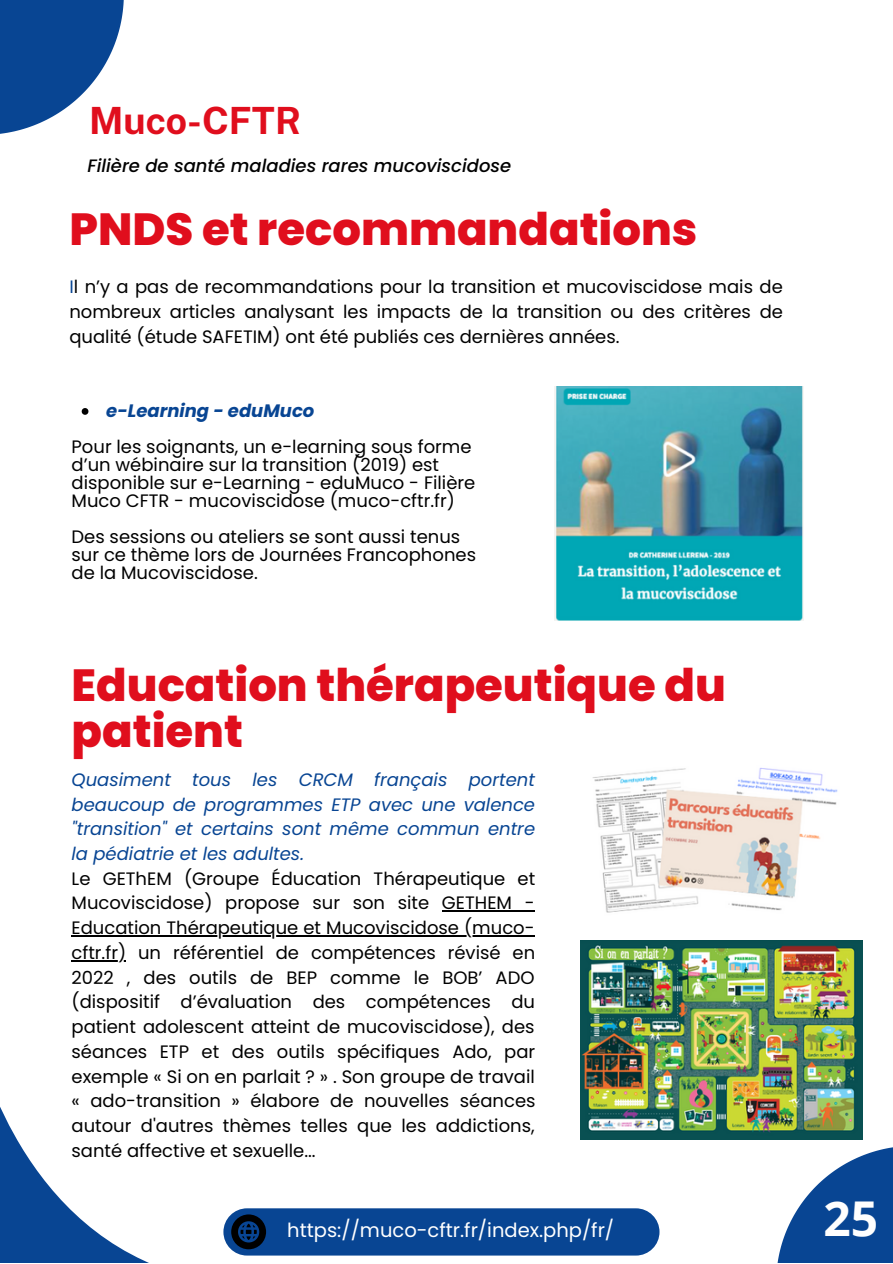
<style>
.page{position:relative;width:893px;height:1264px;background:#fff}
.page>*{position:absolute;margin:0;border:0;box-sizing:border-box;transform-origin:0 0}
.t1{font:700 48px "Open Sans";color:#fefefe}
.t2{font:800 45px/46px "Poppins";color:#e00e1d}
.t3{font:700 37.5px "Public Sans";color:#e00e1d}
.t4{font:19.5px "Poppins";color:#fff}
.t5{font:18px/24.8px "Poppins";color:#000;text-align:justify}
.t6{font:italic 18px/24.8px "Poppins";color:#084593;text-align:justify}
.t7{font:italic 500 18px "Poppins";color:#000}
.t8{font:italic 700 18px "Poppins";color:#084593}
.s1{color:#084593}
</style>
<div class="page">
<svg style="left:0;top:1107px;width:344px;height:155px"></svg>
<svg style="left:777px;top:1147px;width:115px;height:115px"></svg>
<svg style="left:0;top:0;width:124px;height:134px"></svg>
<div style="left:223px;top:1208px;width:436px;height:47px;background:#084593;border-radius:24px"></div>
<svg style="left:152px;top:1208px;width:125px;height:54px"></svg>
<img style="left:554px;top:386px;width:249px;height:234px">
<img style="left:592px;top:768px;width:246px;height:145px">
<img style="left:580px;top:940px;width:282px;height:199px">
<hr style="left:442px;top:910px;width:92px;height:1px;background:#000">
<hr style="left:72px;top:935px;width:462px;height:1px;background:#000">
<hr style="left:72px;top:960px;width:54px;height:1px;background:#000">
<svg style="left:82px;top:408px;width:6px;height:7px"></svg>
<p class="t3" style="left:89px;top:98px;width:213px">Muco-CFTR</p>
<p class="t7" style="left:87px;top:153px;width:425px">Filière de santé maladies rares mucoviscidose</p>
<p class="t2" style="left:69px;top:206px;width:629px">PNDS et recommandations</p>
<p class="t5" style="left:69px;top:275px;width:715px"><span class="s1">I</span>l n’y a pas de recommandations pour la transition et mucoviscidose mais de nombreux articles analysant les impacts de la transition ou des critères de qualité (étude SAFETIM) ont été publiés ces dernières années.</p>
<p class="t8" style="left:106px;top:398px;width:209px">e-Learning - eduMuco</p>
<p class="t5" style="left:72px;top:438px;width:405px;line-height:18px;text-align:left">Pour les soignants, un e-learning sous forme d’un wébinaire sur la transition (2019) est disponible sur e-Learning - eduMuco - Filière Muco CFTR - mucoviscidose (muco-cftr.fr)</p>
<p class="t5" style="left:72px;top:527px;width:406px;line-height:18px;text-align:left">Des sessions ou ateliers se sont aussi tenus sur ce thème lors de Journées Francophones de la Mucoviscidose.</p>
<p class="t2" style="left:72px;top:661px;width:655px">Education thérapeutique du patient</p>
<p class="t6" style="left:72px;top:767px;width:465px">Quasiment tous les CRCM français portent beaucoup de programmes ETP avec une valence "transition" et certains sont même commun entre la pédiatrie et les adultes.</p>
<p class="t5" style="left:72px;top:866px;width:465px">Le GEThEM (Groupe Éducation Thérapeutique et Mucoviscidose) propose sur son site GETHEM - Education Thérapeutique et Mucoviscidose (muco&shy;cftr.fr) un référentiel de compétences révisé en 2022 , des outils de BEP comme le BOB’ ADO (dispositif d’évaluation des compétences du patient adolescent atteint de mucoviscidose), des séances ETP et des outils spécifiques Ado, par exemple « Si on en parlait ? » . Son groupe de travail « ado-transition » élabore de nouvelles séances autour d'autres thèmes telles que les addictions, santé affective et sexuelle...</p>
<p class="t4" style="left:287px;top:1216px;width:328px">https://muco-cftr.fr/index.php/fr/</p>
<p class="t1" style="left:823px;top:1184px;width:56px">25</p>
</div>
